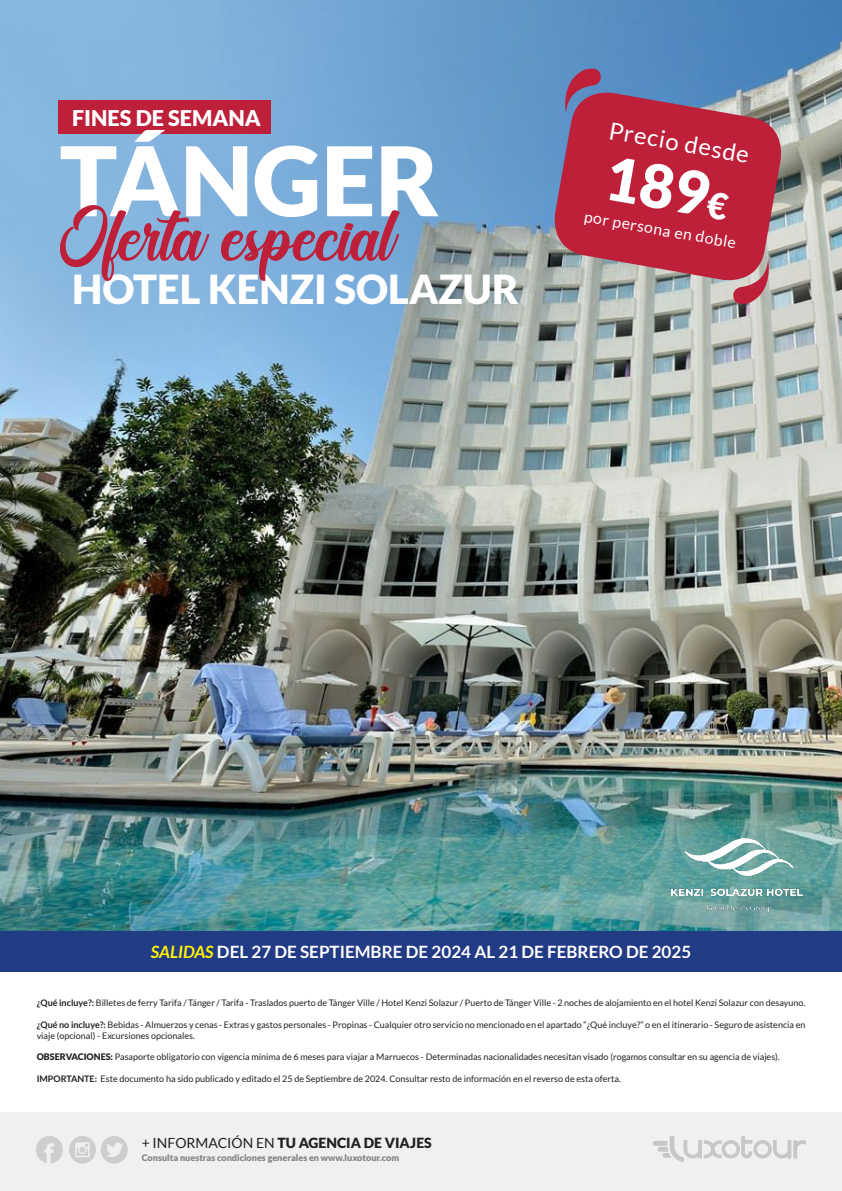
<style>
.page{position:relative;width:842px;height:1191px;background:#fff}
.page>*{position:absolute;margin:0;border:0;box-sizing:border-box;transform-origin:0 0}
.t1{font:900 96px "Lato";color:#fff}
.t2{font:63.4px "Lolyta Script";color:#be1f39}
.t3{font:900 40px "Lato";color:#fff}
.t4{font:23.9px "Lato";color:#fff}
.t5{font:900 21.7px "Lato";color:#fff}
.t6{font:700 17px "Lato";color:#fff}
.t7{font:15.8px "Lato";color:#fff}
.t8{font:900 14px "Lato";color:#231f20}
.t9{font:9px/10.8px "Lato";color:#231f20}
.t10{font:900 9px "Lato";color:#231f20}
.s1{font-style:italic;color:#fff101}
.s2{font-weight:700}
.s3{font-weight:900}
.s4{font-weight:400}
</style>
<div class="page">
<img style="left:0;top:0;width:842px;height:931px">
<div style="left:0;top:1112px;width:842px;height:79px;background:#f0f0f0"></div>
<svg style="left:653px;top:1136px;width:153px;height:26px"></svg>
<svg style="left:36px;top:1136px;width:27px;height:27px"></svg>
<svg style="left:69px;top:1136px;width:59px;height:27px"></svg>
<svg style="left:549px;top:87px;width:238px;height:199px;background:#af4a60"></svg>
<svg style="left:559px;top:66px;width:44px;height:48px;background:#8b5a82"></svg>
<svg style="left:731px;top:259px;width:44px;height:48px;background:#bc707b"></svg>
<div style="left:0;top:931px;width:842px;height:40px;background:#223b85"></div>
<img style="left:656px;top:823px;width:169px;height:104px">
<div style="left:58px;top:100px;width:213px;height:34px;background:#be1f39"></div>
<div style="left:606px;top:156px;width:124px;height:64px;background:#be1f39"></div>
<p class="t5" style="left:72px;top:105px;width:190px">FINES DE SEMANA</p>
<p class="t1" style="left:60px;top:125px;width:381px">TÁNGER</p>
<p class="t2" style="left:60px;top:201px;width:333px">Oferta especial</p>
<p class="t3" style="left:72px;top:266px;width:448px">HOTEL KENZI SOLAZUR</p>
<p class="t4" style="left:612px;top:117px;width:143px;rotate:10deg">Precio desde</p>
<p class="t7" style="left:586px;top:207px;width:155px;rotate:10deg">por persona en doble</p>
<p class="t6" style="left:151px;top:942px;width:542px"><span class="s1">SALIDAS</span> DEL 27 DE SEPTIEMBRE DE 2024 AL 21 DE FEBRERO DE 2025</p>
<p class="t9" style="left:37px;top:997px;width:770px"><span class="s2">¿Qué incluye?:</span> Billetes de ferry Tarifa / Tánger / Tarifa - Traslados puerto de Tánger Ville / Hotel Kenzi Solazur / Puerto de Tánger Ville - 2 noches de alojamiento en el hotel Kenzi Solazur con desayuno.</p>
<p class="t9" style="left:37px;top:1019px;width:770px"><span class="s2">¿Qué no incluye?:</span> Bebidas - Almuerzos y cenas - Extras y gastos personales - Propinas - Cualquier otro servicio no mencionado en el apartado “¿Qué incluye?” o en el itinerario - Seguro de asistencia en viaje (opcional) - Excursiones opcionales.</p>
<p class="t9" style="left:37px;top:1051px;width:745px"><span class="s3">OBSERVACIONES:</span> Pasaporte obligatorio con vigencia mínima de 6 meses para viajar a Marruecos - Determinadas nacionalidades necesitan visado (rogamos consultar en su agencia de viajes).</p>
<p class="t9" style="left:37px;top:1073px;width:586px"><span class="s2">IMPORTANTE:</span> Este documento ha sido publicado y editado el 25 de Septiembre de 2024. Consultar resto de información en el reverso de esta oferta.</p>
<p class="t8" style="left:142px;top:1135px;width:292px"><span class="s4">+ INFORMACIÓN EN</span> TU AGENCIA DE VIAJES</p>
<p class="t10" style="left:142px;top:1152px;width:259px">Consulta nuestras condiciones generales en www.luxotour.com</p>
</div>
